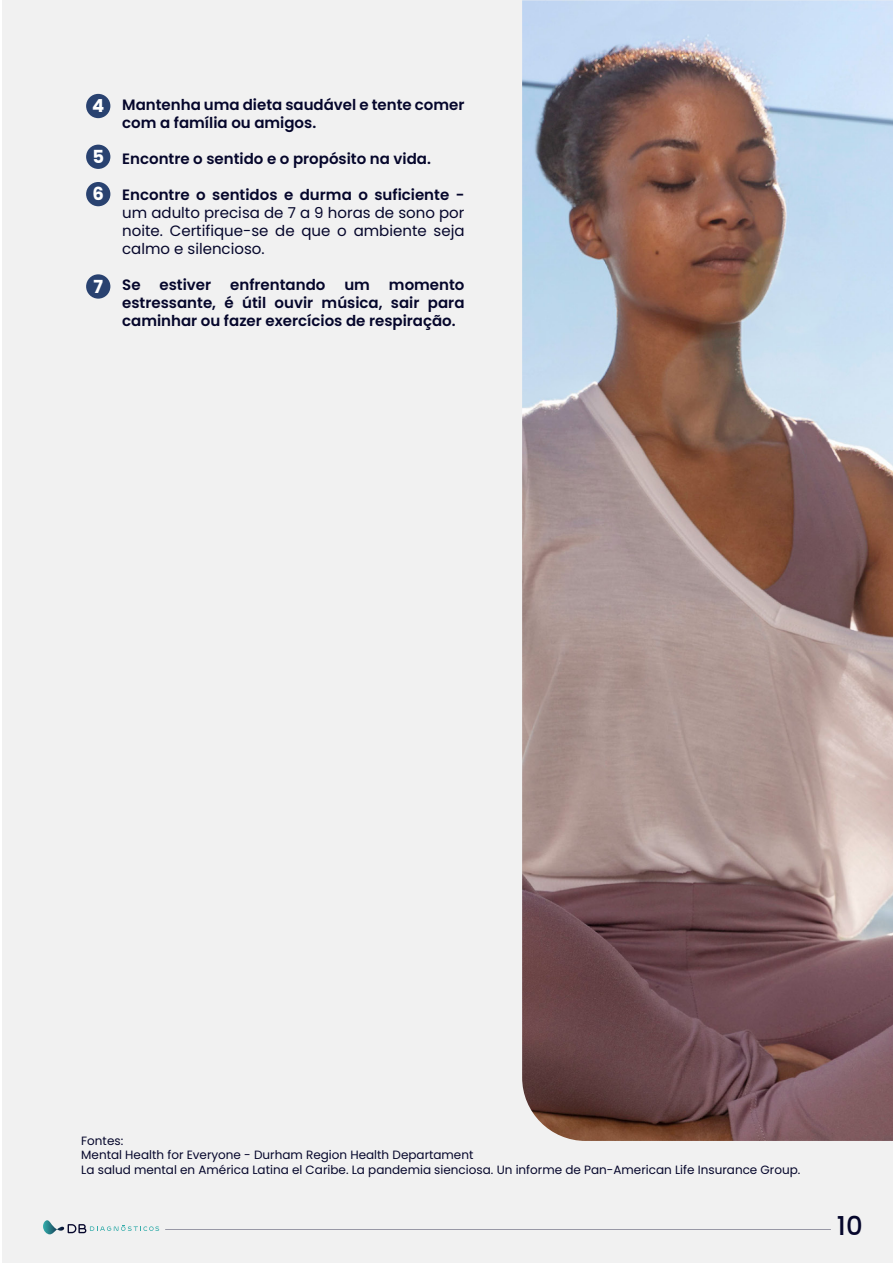
<style>
.page{position:relative;width:893px;height:1263px;background:#fff}
.page>*{position:absolute;margin:0;border:0;box-sizing:border-box;transform-origin:0 0}
.t1{font:500 25.95px "Poppins";color:#05062b}
.t2{font:700 18px/37.3px "Poppins";color:#fff}
.t3{font:600 15px/18px "Poppins";color:#05062b}
.t4{font:15px/18px "Poppins";color:#05062b;text-align:justify}
.t5{font:12px/14.4px "Poppins";color:#05062b}
</style>
<div class="page">
<div style="left:2px;top:0;width:891px;height:1263px;background:#f1f1f1"></div>
<svg style="left:43px;top:1220px;width:116px;height:14px"></svg>
<svg style="left:165px;top:1229px;width:666px;height:1px"></svg>
<div style="left:86px;top:94px;width:24px;height:24px;background:#294270;border-radius:50%"></div>
<div style="left:86px;top:145px;width:24px;height:24px;background:#294270;border-radius:50%"></div>
<div style="left:86px;top:182px;width:24px;height:24px;background:#294270;border-radius:50%"></div>
<div style="left:86px;top:274px;width:24px;height:25px;background:#294270;border-radius:50%"></div>
<img style="left:522px;top:0;width:371px;height:1141px">
<p class="t2" style="left:92px;top:87px;width:14px">4</p>
<p class="t2" style="left:92px;top:138px;width:13px">5<br>6</p>
<p class="t2" style="left:93px;top:268px;width:11px">7</p>
<p class="t3" style="left:122px;top:95px;width:344px">Mantenha uma dieta saudável e tente comer com a família ou amigos.</p>
<p class="t3" style="left:122px;top:149px;width:310px">Encontre o sentido e o propósito na vida.</p>
<p class="t3" style="left:122px;top:185px;width:344px">Encontre o sentidos e durma o suficiente -</p>
<p class="t4" style="left:122px;top:203px;width:344px">um adulto precisa de 7 a 9 horas de sono por noite. Certifique-se de que o ambiente seja calmo e silencioso.</p>
<p class="t3" style="left:122px;top:275px;width:20px">Se</p>
<p class="t3" style="left:160px;top:275px;width:53px">estiver</p>
<p class="t3" style="left:230px;top:275px;width:97px">enfrentando</p>
<p class="t3" style="left:344px;top:275px;width:27px">um</p>
<p class="t3" style="left:122px;top:275px;width:344px;text-align:justify;text-indent:267px">momento estressante, é útil ouvir música, sair para caminhar ou fazer exercícios de respiração.</p>
<p class="t5" style="left:81px;top:1133px;width:721px">Fontes:<br>Mental Health for Everyone - Durham Region Health Departament<br>La salud mental en América Latina el Caribe. La pandemia sienciosa. Un informe de Pan-American Life Insurance Group.</p>
<h1 class="t1" style="left:837px;top:1210px;width:27px">10</h1>
</div>
